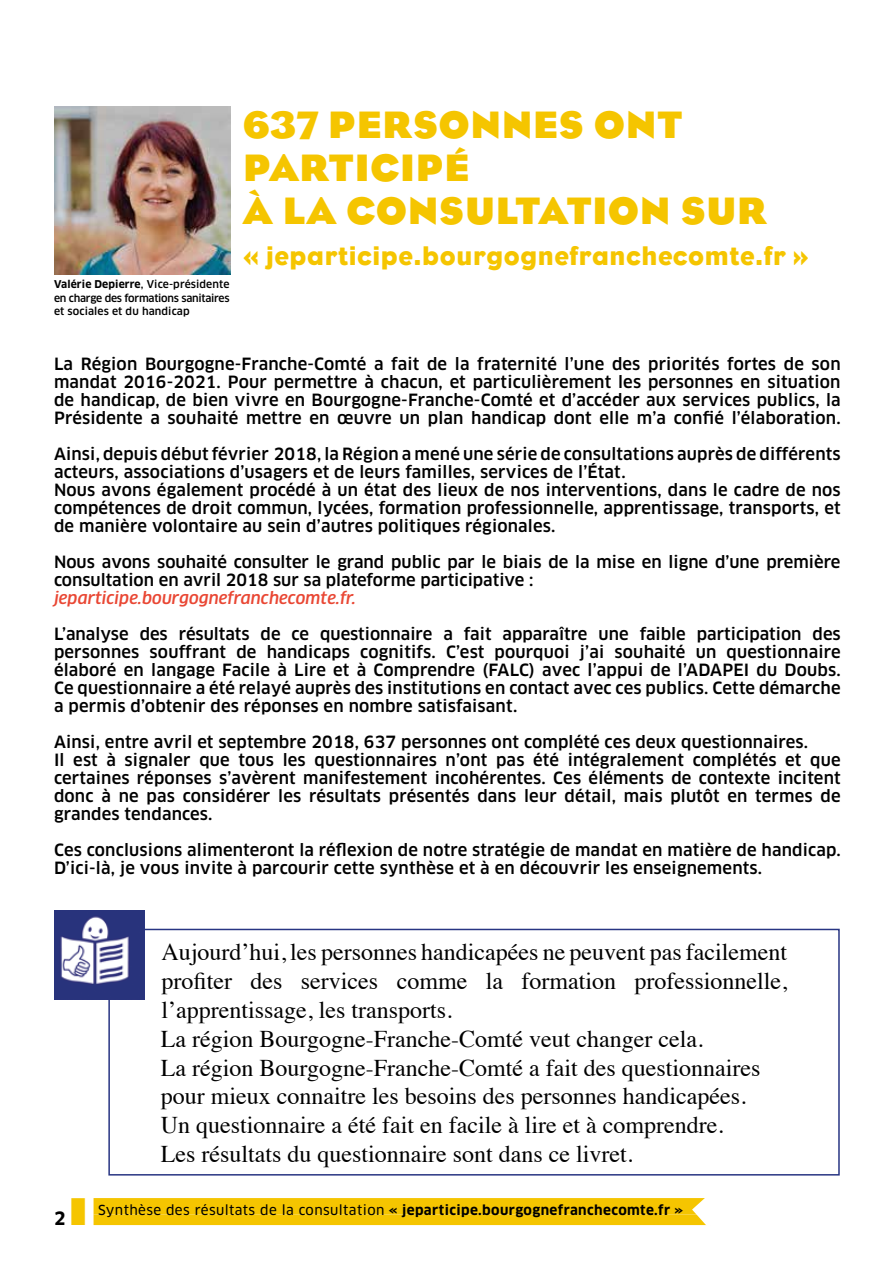
<style>
.page{position:relative;width:893px;height:1263px;background:#fff}
.page>*{position:absolute;margin:0;border:0;box-sizing:border-box;transform-origin:0 0}
.t1{font:700 39px/43.5px "Eagle";letter-spacing:.02em;color:#f5c500}
.t2{font:27px "Eagle";letter-spacing:.02em;color:#f5c500}
.t3{font:24px/28.8px "Times";color:#000}
.t4{font:700 18px "Clan Pro";color:#000}
.t5{font:500 16.5px/18px "Clan Pro";letter-spacing:.01em;color:#000}
.t6{font:italic 500 16.5px "Clan Pro";color:#e94734}
.t7{font:700 13.5px "Clan Pro";letter-spacing:.03em;color:#000}
.t8{font:500 10.5px/13.5px "Clan Pro";letter-spacing:-.025em;color:#000;text-align:justify}
.s1{font-weight:700}
.s2{color:#f5c500}
.s3{font-family:"Clan Pro News";font-weight:400}
</style>
<div class="page">
<div style="left:94px;top:1198px;width:616px;height:16px;background:#f5c500"></div>
<div style="left:94px;top:1214px;width:616px;height:11px;background:#f5c500"></div>
<svg style="left:692px;top:1198px;width:18px;height:28px"></svg>
<img style="left:54px;top:106px;width:176px;height:168px">
<div style="left:108px;top:929px;width:732px;height:246px;border:2px solid #283583"></div>
<img style="left:54px;top:910px;width:90px;height:90px">
<p class="t8" style="left:54px;top:278px;width:177px"><span class="s1">Valérie Depierre</span>, Vice-présidente en charge des formations sanitaires et sociales et du handicap</p>
<h1 class="t1" style="left:243px;top:102px;width:525px">637 PERSONNES ONT<br>PARTICIPÉ<br>À LA CONSULTATION SUR</h1>
<h2 class="t2" style="left:243px;top:239px;width:567px">« jeparticipe.bourgognefranchecomte.fr »</h2>
<p class="t5" style="left:54px;top:355px;width:788px;text-align:justify">La Région Bourgogne-Franche-Comté a fait de la fraternité l’une des priorités fortes de son mandat 2016-2021. Pour permettre à chacun, et particulièrement les personnes en situation de handicap, de bien vivre en Bourgogne-Franche-Comté et d’accéder aux services publics, la Présidente a souhaité mettre en œuvre un plan handicap dont elle m’a confié l’élaboration.</p>
<p class="t5" style="left:54px;top:445px;width:788px">Ainsi, depuis début février 2018, la Région a mené une série de consultations auprès de différents acteurs, associations d’usagers et de leurs familles, services de l’État.<br>Nous avons également procédé à un état des lieux de nos interventions, dans le cadre de nos compétences de droit commun, lycées, formation professionnelle, apprentissage, transports, et de manière volontaire au sein d’autres politiques régionales.</p>
<p class="t5" style="left:54px;top:553px;width:788px">Nous avons souhaité consulter le grand public par le biais de la mise en ligne d’une première consultation en avril 2018 sur sa plateforme participative :</p>
<p class="t6" style="left:54px;top:588px;width:304px">jeparticipe.bourgognefranchecomte.fr.</p>
<p class="t5" style="left:54px;top:625px;width:788px;text-align:justify">L’analyse des résultats de ce questionnaire a fait apparaître une faible participation des personnes souffrant de handicaps cognitifs. C’est pourquoi j’ai souhaité un questionnaire élaboré en langage Facile à Lire et à Comprendre (FALC) avec l’appui de l’ADAPEI du Doubs.<br>Ce questionnaire a été relayé auprès des institutions en contact avec ces publics. Cette démarche a permis d’obtenir des réponses en nombre satisfaisant.</p>
<p class="t5" style="left:54px;top:733px;width:788px">Ainsi, entre avril et septembre 2018, 637 personnes ont complété ces deux questionnaires.<br>Il est à signaler que tous les questionnaires n’ont pas été intégralement complétés et que certaines réponses s’avèrent manifestement incohérentes. Ces éléments de contexte incitent donc à ne pas considérer les résultats présentés dans leur détail, mais plutôt en termes de grandes tendances.</p>
<p class="t5" style="left:54px;top:841px;width:788px">Ces conclusions alimenteront la réflexion de notre stratégie de mandat en matière de handicap.<br>D’ici-là, je vous invite à parcourir cette synthèse et à en découvrir les enseignements.</p>
<p class="t4" style="left:54px;top:1207px;width:34px">2 <span class="s2">❚</span></p>
<p class="t3" style="left:161px;top:936px;width:628px">Aujourd’hui, les personnes handicapées ne peuvent pas facilement profiter des services comme la formation professionnelle, l’apprentissage, les transports.<br>La région Bourgogne-Franche-Comté veut changer cela.<br>La région Bourgogne-Franche-Comté a fait des questionnaires pour mieux connaitre les besoins des personnes handicapées.<br>Un questionnaire a été fait en facile à lire et à comprendre.<br>Les résultats du questionnaire sont dans ce livret.</p>
<p class="t7" style="left:98px;top:1202px;width:587px"><span class="s3">Synthèse des résultats de la consultation</span> « jeparticipe.bourgognefranchecomte.fr »</p>
</div>
